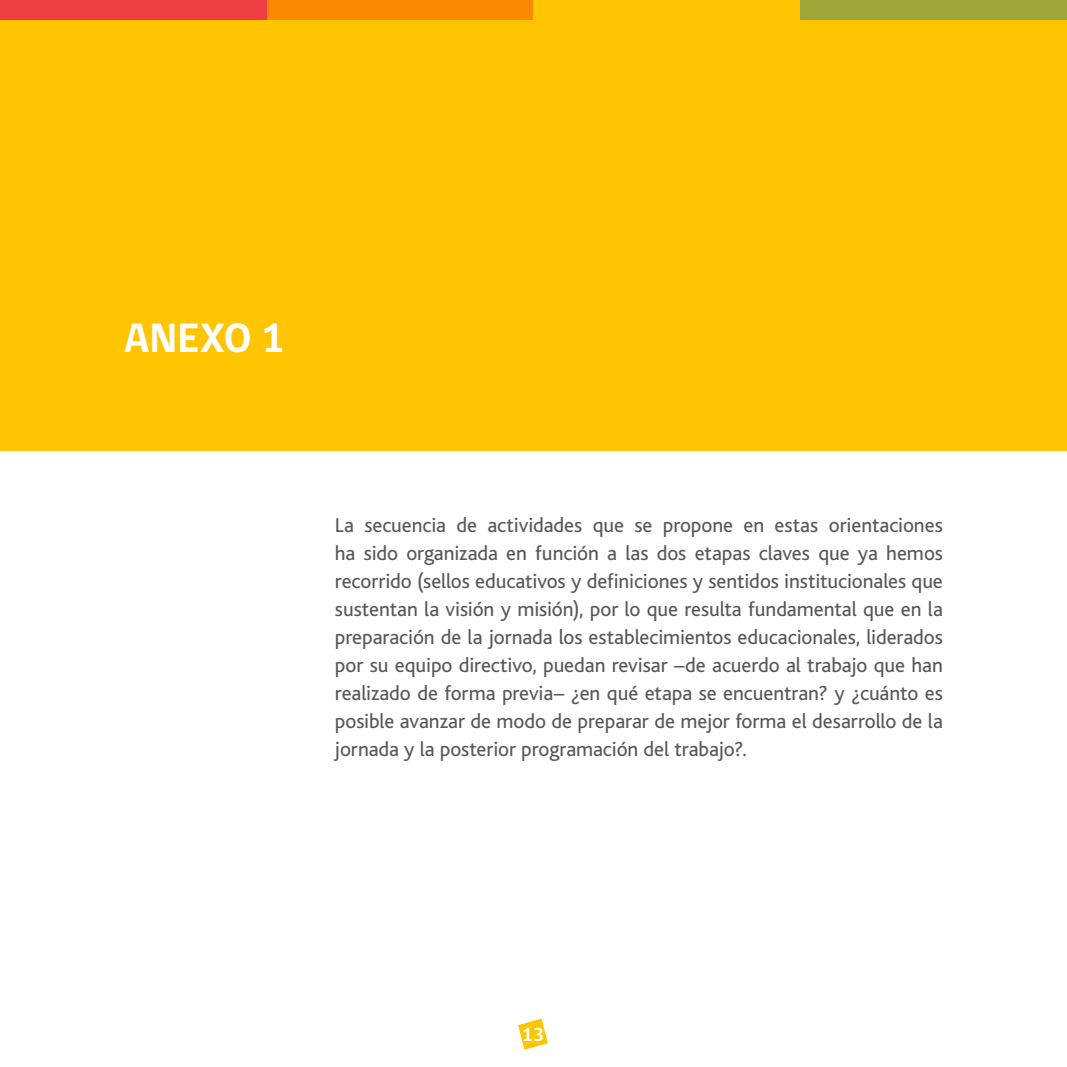
<style>
.page{position:relative;width:1067px;height:1067px;background:#fff}
.page>*{position:absolute;margin:0;border:0;box-sizing:border-box;transform-origin:0 0}
.t1{font:700 42px "gob CL";color:#fff}
.t2{font:21px/28px "Bliss";letter-spacing:-.005em;color:#57585a;text-align:justify}
.t3{font:700 19.25px "gob CL";color:#fff}
</style>
<div class="page">
<div style="left:0;top:1px;width:1066px;height:449px;background:#ffc500"></div>
<svg style="left:518px;top:1018px;width:30px;height:31px"></svg>
<div style="left:0;top:1px;width:267px;height:19px;background:#ee3d43"></div>
<div style="left:267px;top:1px;width:266px;height:19px;background:#fa8900"></div>
<div style="left:800px;top:1px;width:266px;height:19px;background:#9da539"></div>
<h1 class="t1" style="left:124px;top:309px;width:162px">ANEXO 1</h1>
<p class="t2" style="left:335px;top:511px;width:609px">La secuencia de actividades que se propone en estas orientaciones ha sido organizada en función a las dos etapas claves que ya hemos recorrido (sellos educativos y definiciones y sentidos institucionales que sustentan la visión y misión), por lo que resulta fundamental que en la preparación de la jornada los establecimientos educacionales, liderados por su equipo directivo, puedan revisar –de acuerdo al trabajo que han realizado de forma previa– ¿en qué etapa se encuentran? y ¿cuánto es posible avanzar de modo de preparar de mejor forma el desarrollo de la jornada y la posterior programación del trabajo?.</p>
<p class="t3" style="left:522px;top:1021px;width:24px">13</p>
</div>
